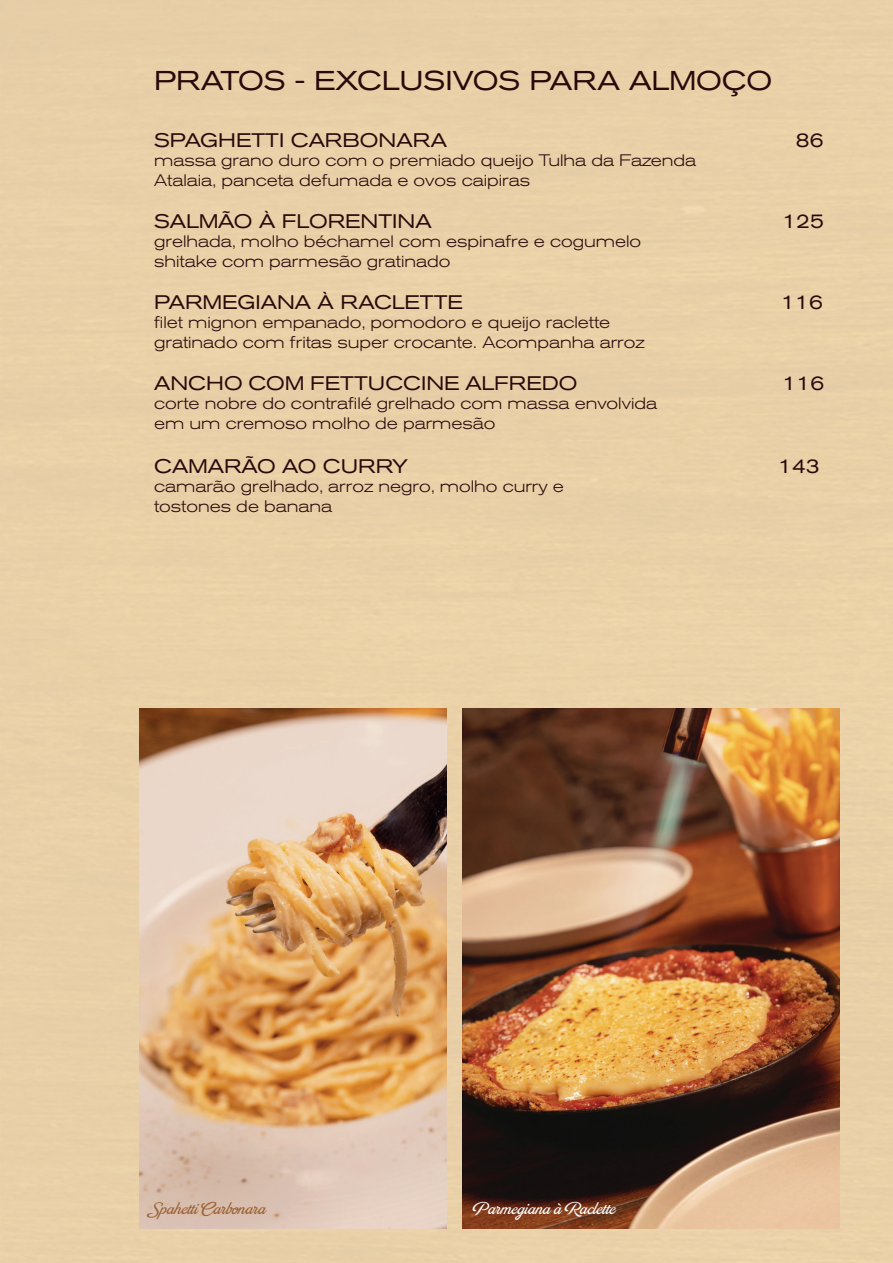
<style>
.page{position:relative;width:893px;height:1263px;background:#fff}
.page>*{position:absolute;margin:0;border:0;box-sizing:border-box;transform-origin:0 0}
.t1{font:expanded 27px "Akzidenz Grotesk BQ";color:#290909}
.t2{font:expanded 19.5px "Akzidenz Grotesk BQ";color:#2a090a}
.t3{font:18px "Brand Pro";color:#fff}
.t4{font:18px "Brand Pro";color:#9c6134}
.t5{font:300 expanded 16.5px/19.8px "Akzidenz Grotesk BQ";color:#2a090a}
</style>
<div class="page">
<div style="left:0;top:0;width:788px;height:736px;background:#e9d0a7"></div>
<div style="left:0;top:736px;width:789px;height:527px;background:#e9d0a7"></div>
<img style="left:462px;top:708px;width:378px;height:521px">
<img style="left:139px;top:708px;width:307px;height:521px">
<h1 class="t1" style="left:154px;top:65px;width:620px">PRATOS - EXCLUSIVOS PARA ALMOÇO</h1>
<p class="t2" style="left:154px;top:129px;width:294px">SPAGHETTI CARBONARA</p>
<p class="t2" style="left:796px;top:129px;width:29px">86</p>
<p class="t5" style="left:154px;top:151px;width:544px">massa grano duro com o premiado queijo Tulha da Fazenda<br>Atalaia, panceta defumada e ovos caipiras</p>
<p class="t2" style="left:154px;top:210px;width:279px">SALMÃO À FLORENTINA</p>
<p class="t2" style="left:782px;top:210px;width:43px">125</p>
<p class="t5" style="left:154px;top:232px;width:488px">grelhada, molho béchamel com espinafre e cogumelo shitake com parmesão gratinado</p>
<p class="t2" style="left:154px;top:291px;width:310px">PARMEGIANA À RACLETTE</p>
<p class="t2" style="left:781px;top:291px;width:43px">116</p>
<p class="t5" style="left:154px;top:313px;width:492px">filet mignon empanado, pomodoro e queijo raclette gratinado com fritas super crocante. Acompanha arroz</p>
<p class="t2" style="left:154px;top:372px;width:425px">ANCHO COM FETTUCCINE ALFREDO</p>
<p class="t2" style="left:782px;top:372px;width:43px">116</p>
<p class="t5" style="left:154px;top:394px;width:504px">corte nobre do contrafilé grelhado com massa envolvida em um cremoso molho de parmesão</p>
<p class="t2" style="left:154px;top:454px;width:255px">CAMARÃO AO CURRY</p>
<p class="t2" style="left:778px;top:454px;width:43px">143</p>
<p class="t5" style="left:154px;top:477px;width:411px">camarão grelhado, arroz negro, molho curry e tostones de banana</p>
<p class="t4" style="left:150px;top:1197px;width:118px">Spahetti Carbonara</p>
<p class="t3" style="left:473px;top:1197px;width:145px">Parmegiana à Raclette</p>
</div>
